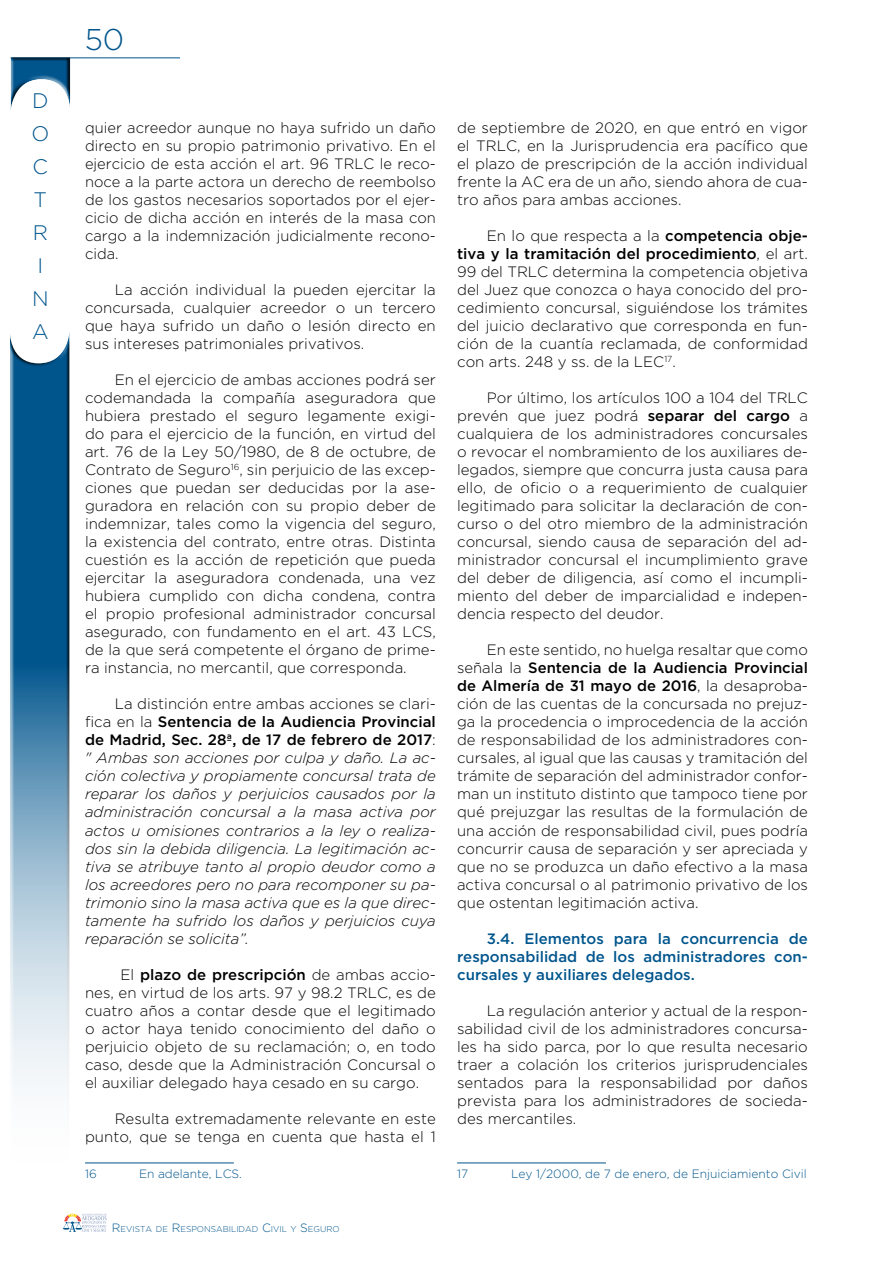
<style>
.page{position:relative;width:893px;height:1263px;background:#fff}
.page>*{position:absolute;margin:0;border:0;box-sizing:border-box;transform-origin:0 0}
.t1{font:300 30px "Gotham";color:#00558d}
.t2{font:300 21px/33px "Gotham";color:#00558d}
.t3{font:300 15px/18px "Gotham";color:#000;text-align:justify}
.t4{font:italic 300 15px/18px "Gotham";color:#000;text-align:justify}
.t5{font:500 15px/18px "Gotham";color:#00558d;text-align:justify}
.t6{font:300 12px "Gotham";color:#00558d}
.t7{font:300 8.4px "Gotham";color:#00558d}
.s1{font-style:normal}
.s2{font-weight:500;font-style:normal}
.s3{font-weight:500}
.s4{font-size:12px}
</style>
<div class="page">
<hr style="left:11px;top:57px;width:169px;height:1px;background:#00558d">
<div style="left:10px;top:56px;width:63px;height:59px;background:#000;opacity:.75"></div>
<div style="left:8px;top:328px;width:62px;height:868px;background:#000;opacity:.75"></div>
<svg style="left:63px;top:1213px;width:44px;height:19px"></svg>
<hr style="left:85px;top:1163px;width:149px;height:1px;background:#00558d">
<hr style="left:457px;top:1163px;width:149px;height:1px;background:#00558d">
<h2 class="t2" style="left:31px;top:84px;width:19px">D<br>O<br>C<br>T<br>R<br>I<br>N<br>A</h2>
<h1 class="t1" style="left:85px;top:24px;width:41px">50</h1>
<p class="t3" style="left:85px;top:118px;width:352px">quier acreedor aunque no haya sufrido un daño directo en su propio patrimonio privativo. En el ejercicio de esta acción el art. 96 TRLC le reco&shy;noce a la parte actora un derecho de reembolso de los gastos necesarios soportados por el ejer&shy;cicio de dicha acción en interés de la masa con cargo a la indemnización judicialmente recono&shy;cida.</p>
<p class="t3" style="left:85px;top:280px;width:352px;text-indent:30px">La acción individual la pueden ejercitar la concursada, cualquier acreedor o un tercero que haya sufrido un daño o lesión directo en sus intereses patrimoniales privativos.</p>
<p class="t3" style="left:85px;top:371px;width:352px;text-indent:30px">En el ejercicio de ambas acciones podrá ser codemandada la compañía aseguradora que hubiera prestado el seguro legamente exigi&shy;do para el ejercicio de la función, en virtud del art. 76 de la Ley 50/1980, de 8 de octubre, de Contrato de Seguro<sup>16</sup>, sin perjuicio de las excep&shy;ciones que puedan ser deducidas por la ase&shy;guradora en relación con su propio deber de indemnizar, tales como la vigencia del seguro, la existencia del contrato, entre otras. Distinta cuestión es la acción de repetición que pueda ejercitar la aseguradora condenada, una vez hubiera cumplido con dicha condena, contra el propio profesional administrador concursal asegurado, con fundamento en el art. 43 LCS, de la que será competente el órgano de prime&shy;ra instancia, no mercantil, que corresponda.</p>
<p class="t4" style="left:85px;top:695px;width:352px;text-indent:30px"><span class="s1">La distinción entre ambas acciones se clari&shy;fica en la</span> <span class="s2">Sentencia de la Audiencia Provincial de Madrid, Sec. 28ª, de 17 de febrero de 2017</span><span class="s1">: </span>" Ambas son acciones por culpa y daño. La ac&shy;ción colectiva y propiamente concursal trata de reparar los daños y perjuicios causados por la administración concursal a la masa activa por actos u omisiones contrarios a la ley o realiza&shy;dos sin la debida diligencia. La legitimación ac&shy;tiva se atribuye tanto al propio deudor como a los acreedores pero no para recomponer su pa&shy;trimonio sino la masa activa que es la que direc&shy;tamente ha sufrido los daños y perjuicios cuya reparación se solicita”.</p>
<p class="t3" style="left:85px;top:965px;width:352px;text-indent:35px">El <span class="s3">plazo de prescripción</span> de ambas accio&shy;nes, en virtud de los arts. 97 y 98.2 TRLC, es de cuatro años a contar desde que el legitimado o actor haya tenido conocimiento del daño o perjuicio objeto de su reclamación; o, en todo caso, desde que la Administración Concursal o el auxiliar delegado haya cesado en su cargo.</p>
<p class="t3" style="left:85px;top:1109px;width:352px;text-align:right">Resulta extremadamente relevante en este punto, que se tenga en cuenta que hasta el 1</p>
<p class="t6" style="left:85px;top:1167px;width:13px">16</p>
<p class="t6" style="left:139px;top:1167px;width:104px">En adelante, LCS.</p>
<p class="t7" style="left:112px;top:1224px;width:229px"><span class="s4">R</span>EVISTA DE <span class="s4">R</span>ESPONSABILIDAD <span class="s4">C</span>IVIL Y <span class="s4">S</span> EGURO</p>
<p class="t3" style="left:457px;top:118px;width:352px">de septiembre de 2020, en que entró en vigor el TRLC, en la Jurisprudencia era pacífico que el plazo de prescripción de la acción individual frente la AC era de un año, siendo ahora de cua&shy;tro años para ambas acciones.</p>
<p class="t3" style="left:457px;top:226px;width:352px;text-indent:30px">En lo que respecta a la <span class="s3">competencia obje&shy;tiva y la tramitación del procedimiento</span>, el art.<br>99 del TRLC determina la competencia objetiva del Juez que conozca o haya conocido del pro&shy;cedimiento concursal, siguiéndose los trámites del juicio declarativo que corresponda en fun&shy;ción de la cuantía reclamada, de conformidad con arts. 248 y ss. de la LEC<sup>17</sup>.</p>
<p class="t3" style="left:457px;top:389px;width:352px;text-indent:30px">Por último, los artículos 100 a 104 del TRLC prevén que juez podrá <span class="s3">separar del cargo</span> a cualquiera de los administradores concursales o revocar el nombramiento de los auxiliares de&shy;legados, siempre que concurra justa causa para ello, de oficio o a requerimiento de cualquier legitimado para solicitar la declaración de con&shy;curso o del otro miembro de la administración concursal, siendo causa de separación del ad&shy;ministrador concursal el incumplimiento grave del deber de diligencia, así como el incumpli&shy;miento del deber de imparcialidad e indepen&shy;dencia respecto del deudor.</p>
<p class="t3" style="left:457px;top:641px;width:352px;text-indent:30px">En este sentido, no huelga resaltar que como señala la <span class="s3">Sentencia de la Audiencia Provincial de Almería de 31 mayo de 2016</span>, la desaproba&shy;ción de las cuentas de la concursada no prejuz&shy;ga la procedencia o improcedencia de la acción de responsabilidad de los administradores con&shy;cursales, al igual que las causas y tramitación del trámite de separación del administrador confor&shy;man un instituto distinto que tampoco tiene por qué prejuzgar las resultas de la formulación de una acción de responsabilidad civil, pues podría concurrir causa de separación y ser apreciada y que no se produzca un daño efectivo a la masa activa concursal o al patrimonio privativo de los que ostentan legitimación activa.</p>
<p class="t5" style="left:457px;top:929px;width:352px;text-indent:30px">3.4. Elementos para la concurrencia de responsabilidad de los administradores con&shy;cursales y auxiliares delegados.</p>
<p class="t3" style="left:457px;top:1001px;width:352px;text-indent:30px">La regulación anterior y actual de la respon&shy;sabilidad civil de los administradores concursa&shy;les ha sido parca, por lo que resulta necesario traer a colación los criterios jurisprudenciales sentados para la responsabilidad por daños prevista para los administradores de socieda&shy;des mercantiles.</p>
<p class="t6" style="left:457px;top:1167px;width:13px">17</p>
<p class="t6" style="left:511px;top:1167px;width:297px">Ley 1/2000, de 7 de enero, de Enjuiciamiento Civil</p>
</div>
